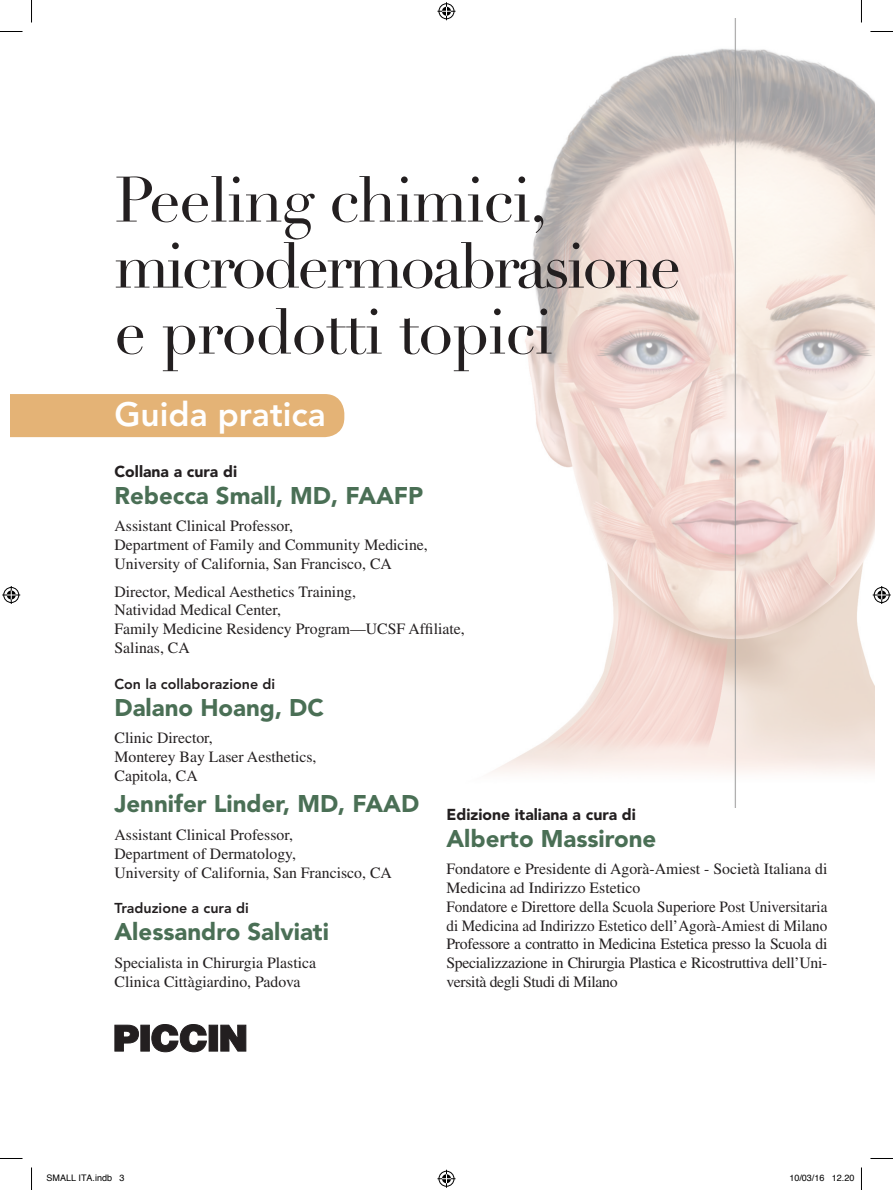
<style>
.page{position:relative;width:893px;height:1190px;background:#fff}
.page>*{position:absolute;margin:0;border:0;box-sizing:border-box;transform-origin:0 0}
.FMTTL{font:63px/66px "Didot LT Std";letter-spacing:-.02em;color:#231f20}
.t1{font:800 33.45px "Avenir LT Std";color:#fff}
.t2{font:900 24px "Avenir LT Std";color:#4a6f55}
.t3{font:15.75px/18.8px "Times LT Std";color:#231f20}
.t4{font:15.75px/18.8px "Times LT Std";color:#231f20;scale:.96 1}
.t5{font:900 15.75px "Avenir LT Std";color:#231f20}
.t6{font:800 14.25px "Avenir LT Std";color:#231f20}
.t7{font:9px "Helvetica";color:#000}
</style>
<div class="page">
<img style="left:492px;top:18px;width:382px;height:789px">
<div style="left:10px;top:394px;width:334px;height:43px;background:#e4b376"></div>
<svg style="left:114px;top:1024px;width:25px;height:28px"></svg>
<div style="left:140px;top:1025px;width:10px;height:26px;background:#231f20;border:1px solid #231f20"></div>
<svg style="left:151px;top:1024px;width:56px;height:28px"></svg>
<div style="left:209px;top:1025px;width:9px;height:26px;background:#231f20"></div>
<svg style="left:220px;top:1024px;width:26px;height:28px"></svg>
<hr style="left:860px;top:0;width:2px;height:22px;background:#fff">
<svg style="left:0;top:31px;width:22px;height:1px"></svg>
<svg style="left:870px;top:31px;width:22px;height:1px"></svg>
<svg style="left:0;top:1158px;width:22px;height:1px"></svg>
<svg style="left:870px;top:1158px;width:22px;height:1px"></svg>
<svg style="left:31px;top:0;width:1px;height:22px"></svg>
<svg style="left:31px;top:1167px;width:1px;height:23px"></svg>
<svg style="left:437px;top:2px;width:18px;height:18px"></svg>
<svg style="left:437px;top:1170px;width:18px;height:18px"></svg>
<svg style="left:2px;top:586px;width:18px;height:18px"></svg>
<svg style="left:872px;top:586px;width:18px;height:18px"></svg>
<p class="FMTTL" style="left:114px;top:168px;width:568px">Peeling chimici, microdermoabrasione e prodotti topici</p>
<p class="t1" style="left:114px;top:395px;width:213px">Guida pratica</p>
<p class="t5" style="left:114px;top:462px;width:124px">Collana a cura di</p>
<p class="t2" style="left:114px;top:481px;width:310px">Rebecca Small, MD, FAAFP</p>
<p class="t3" style="left:114px;top:517px;width:180px">Assistant Clinical Professor,</p>
<p class="t3" style="left:114px;top:535px;width:314px">Department of Family and Community Medicine,</p>
<p class="t3" style="left:114px;top:554px;width:279px">University of California, San Francisco, CA</p>
<p class="t3" style="left:114px;top:582px;width:243px">Director, Medical Aesthetics Training,</p>
<p class="t3" style="left:114px;top:601px;width:168px">Natividad Medical Center,</p>
<p class="t3" style="left:114px;top:619px;width:351px">Family Medicine Residency Program—UCSF Affiliate,</p>
<p class="t3" style="left:114px;top:638px;width:77px">Salinas, CA</p>
<p class="t6" style="left:114px;top:675px;width:162px">Con la collaborazione di</p>
<p class="t2" style="left:114px;top:693px;width:211px">Dalano Hoang, DC</p>
<p class="t3" style="left:114px;top:729px;width:100px">Clinic Director,</p>
<p class="t3" style="left:114px;top:747px;width:203px">Monterey Bay Laser Aesthetics,</p>
<p class="t3" style="left:114px;top:766px;width:85px">Capitola, CA</p>
<p class="t2" style="left:114px;top:789px;width:306px">Jennifer Linder, MD, FAAD</p>
<p class="t3" style="left:114px;top:825px;width:180px">Assistant Clinical Professor,</p>
<p class="t3" style="left:114px;top:844px;width:183px">Department of Dermatology,</p>
<p class="t3" style="left:114px;top:863px;width:279px">University of California, San Francisco, CA</p>
<p class="t6" style="left:114px;top:900px;width:136px">Traduzione a cura di</p>
<p class="t2" style="left:114px;top:917px;width:216px">Alessandro Salviati</p>
<p class="t3" style="left:114px;top:953px;width:203px">Specialista in Chirurgia Plastica</p>
<p class="t3" style="left:114px;top:972px;width:187px">Clinica Cittàgiardino, Padova</p>
<p class="t5" style="left:446px;top:804px;width:191px">Edizione italiana a cura di</p>
<p class="t2" style="left:446px;top:824px;width:211px">Alberto Massirone</p>
<p class="t3" style="left:446px;top:859px;width:382px">Fondatore e Presidente di Agorà-Amiest - Società Italiana di<br>Medicina ad Indirizzo Estetico</p>
<p class="t4" style="left:446px;top:897px;width:398px">Fondatore e Direttore della Scuola Superiore Post Universitaria di Medicina ad Indirizzo Estetico dell’Agorà-Amiest di Milano</p>
<p class="t3" style="left:446px;top:934px;width:382px;text-align:justify">Professore a contratto in Medicina Estetica presso la Scuola di Specializzazione in Chirurgia Plastica e Ricostruttiva dell’Uni&shy;versità degli Studi di Milano</p>
<p class="t7" style="left:46px;top:1171px;width:80px">SMALL ITA.indb 3</p>
<p class="t7" style="left:789px;top:1171px;width:67px">10/03/16 12.20</p>
</div>
